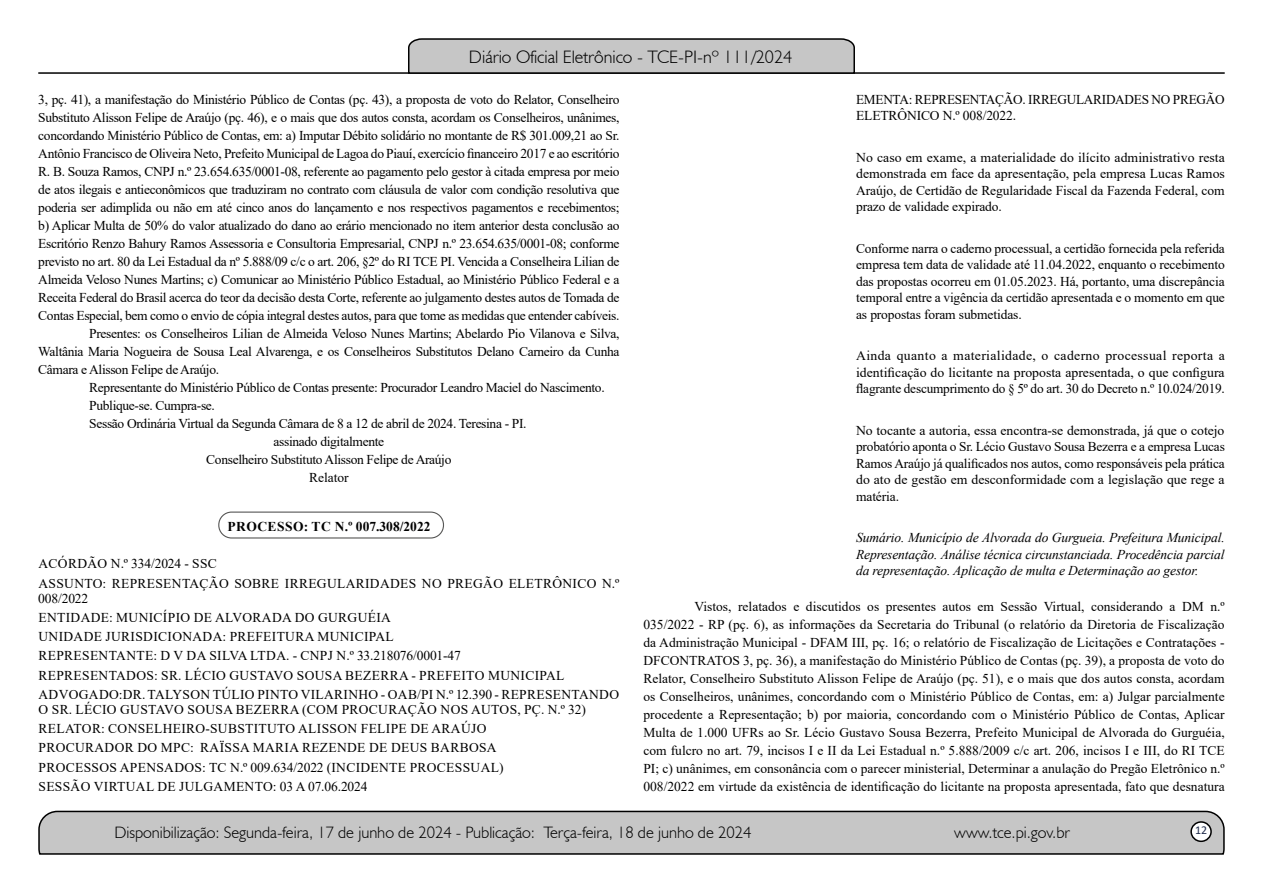
<style>
.page{position:relative;width:1263px;height:893px;background:#fff}
.page>*{position:absolute;margin:0;border:0;box-sizing:border-box;transform-origin:0 0}
.t1{font:300 18px "Humanist 521 BT";color:#000}
.t2{font:300 16.5px "Humanist 521 BT";color:#000}
.t3{font:13.5px/16.5px "Times New Roman";letter-spacing:-.025em;color:#000;text-align:justify}
.t4{font:13.5px/19.2px "Times New Roman";letter-spacing:.025em;color:#000}
.t5{font:italic 13.5px/16.5px "Times New Roman";letter-spacing:-.01em;color:#000;text-align:justify}
.t6{font:700 13.5px "Times New Roman";letter-spacing:.035em;color:#000}
.t7{font:13.5px "Times New Roman";color:#000}
.t8{font:12px "Calibri";color:#212d4c}
</style>
<div class="page">
<svg style="left:38px;top:810px;width:1187px;height:45px;background:#b9b9b9"></svg>
<div style="left:1191px;top:822px;width:20px;height:19px;background:#fff;border-radius:50%"></div>
<div style="left:1190px;top:821px;width:22px;height:21px;border:2px solid #000;border-radius:50%"></div>
<hr style="left:38px;top:72px;width:1187px;height:2px;background:#000">
<svg style="left:407px;top:38px;width:449px;height:36px;background:#b4b4b4"></svg>
<div style="left:218px;top:512px;width:226px;height:27px;border:1px solid #575756;border-radius:13px"></div>
<h1 class="t1" style="left:469px;top:46px;width:325px">Diário Oficial Eletrônico - TCE-PI-nº 111/2024</h1>
<p class="t3" style="left:38px;top:91px;width:583px">3, pç. 41), a manifestação do Ministério Público de Contas (pç. 43), a proposta de voto do Relator, Conselheiro</p>
<p class="t3" style="left:38px;top:109px;width:583px">Substituto Alisson Felipe de Araújo (pç. 46), e o mais que dos autos consta, acordam os Conselheiros, unânimes,</p>
<p class="t3" style="left:38px;top:127px;width:583px">concordando Ministério Público de Contas, em: a) Imputar Débito solidário no montante de R$ 301.009,21 ao Sr.</p>
<p class="t3" style="left:38px;top:145px;width:583px">Antônio Francisco de Oliveira Neto, Prefeito Municipal de Lagoa do Piauí, exercício financeiro 2017 e ao escritório</p>
<p class="t3" style="left:38px;top:163px;width:583px">R. B. Souza Ramos, CNPJ n.º 23.654.635/0001-08, referente ao pagamento pelo gestor à citada empresa por meio</p>
<p class="t3" style="left:38px;top:181px;width:583px">de atos ilegais e antieconômicos que traduziram no contrato com cláusula de valor com condição resolutiva que</p>
<p class="t3" style="left:38px;top:199px;width:583px">poderia ser adimplida ou não em até cinco anos do lançamento e nos respectivos pagamentos e recebimentos;</p>
<p class="t3" style="left:38px;top:217px;width:583px">b) Aplicar Multa de 50% do valor atualizado do dano ao erário mencionado no item anterior desta conclusão ao</p>
<p class="t3" style="left:38px;top:235px;width:583px">Escritório Renzo Bahury Ramos Assessoria e Consultoria Empresarial, CNPJ n.º 23.654.635/0001-08; conforme</p>
<p class="t3" style="left:38px;top:253px;width:583px">previsto no art. 80 da Lei Estadual da nº 5.888/09 c/c o art. 206, §2º do RI TCE PI. Vencida a Conselheira Lilian de</p>
<p class="t3" style="left:38px;top:271px;width:583px">Almeida Veloso Nunes Martins; c) Comunicar ao Ministério Público Estadual, ao Ministério Público Federal e a</p>
<p class="t3" style="left:38px;top:289px;width:583px">Receita Federal do Brasil acerca do teor da decisão desta Corte, referente ao julgamento destes autos de Tomada de</p>
<p class="t3" style="left:38px;top:307px;width:583px">Contas Especial, bem como o envio de cópia integral destes autos, para que tome as medidas que entender cabíveis.</p>
<p class="t3" style="left:89px;top:324px;width:532px">Presentes: os Conselheiros Lilian de Almeida Veloso Nunes Martins; Abelardo Pio Vilanova e Silva,</p>
<p class="t3" style="left:38px;top:342px;width:583px">Waltânia Maria Nogueira de Sousa Leal Alvarenga, e os Conselheiros Substitutos Delano Carneiro da Cunha</p>
<p class="t3" style="left:38px;top:360px;width:182px">Câmara e Alisson Felipe de Araújo.</p>
<p class="t3" style="left:89px;top:378px;width:517px">Representante do Ministério Público de Contas presente: Procurador Leandro Maciel do Nascimento.</p>
<p class="t3" style="left:89px;top:396px;width:127px">Publique-se. Cumpra-se.</p>
<p class="t3" style="left:89px;top:414px;width:439px">Sessão Ordinária Virtual da Segunda Câmara de 8 a 12 de abril de 2024. Teresina - PI.</p>
<p class="t3" style="left:274px;top:432px;width:112px">assinado digitalmente</p>
<p class="t3" style="left:206px;top:450px;width:247px">Conselheiro Substituto Alisson Felipe de Araújo</p>
<p class="t7" style="left:309px;top:468px;width:41px">Relator</p>
<p class="t3" style="left:856px;top:91px;width:370px">EMENTA: REPRESENTAÇÃO. IRREGULARIDADES NO PREGÃO<br>ELETRÔNICO N.º 008/2022.</p>
<p class="t3" style="left:856px;top:149px;width:370px">No caso em exame, a materialidade do ilícito administrativo resta demonstrada em face da apresentação, pela empresa Lucas Ramos Araújo, de Certidão de Regularidade Fiscal da Fazenda Federal, com prazo de validade expirado.</p>
<p class="t3" style="left:856px;top:240px;width:370px">Conforme narra o caderno processual, a certidão fornecida pela referida empresa tem data de validade até 11.04.2022, enquanto o recebimento das propostas ocorreu em 01.05.2023. Há, portanto, uma discrepância temporal entre a vigência da certidão apresentada e o momento em que as propostas foram submetidas.</p>
<p class="t3" style="left:856px;top:347px;width:370px">Ainda quanto a materialidade, o caderno processual reporta a identificação do licitante na proposta apresentada, o que configura flagrante descumprimento do § 5º do art. 30 do Decreto n.º 10.024/2019.</p>
<p class="t3" style="left:856px;top:422px;width:370px">No tocante a autoria, essa encontra-se demonstrada, já que o cotejo probatório aponta o Sr. Lécio Gustavo Sousa Bezerra e a empresa Lucas Ramos Araújo já qualificados nos autos, como responsáveis pela prática do ato de gestão em desconformidade com a legislação que rege a matéria.</p>
<p class="t5" style="left:856px;top:529px;width:370px">Sumário. Município de Alvorada do Gurgueia. Prefeitura Municipal.<br>Representação. Análise técnica circunstanciada. Procedência parcial da representação. Aplicação de multa e Determinação ao gestor.</p>
<p class="t3" style="left:643px;top:597px;width:583px;line-height:18px;text-indent:51px">Vistos, relatados e discutidos os presentes autos em Sessão Virtual, considerando a DM n.º 035/2022 - RP (pç. 6), as informações da Secretaria do Tribunal (o relatório da Diretoria de Fiscalização da Administração Municipal - DFAM III, pç. 16; o relatório de Fiscalização de Licitações e Contratações - DFCONTRATOS 3, pç. 36), a manifestação do Ministério Público de Contas (pç. 39), a proposta de voto do Relator, Conselheiro Substituto Alisson Felipe de Araújo (pç. 51), e o mais que dos autos consta, acordam os Conselheiros, unânimes, concordando com o Ministério Público de Contas, em: a) Julgar parcialmente procedente a Representação; b) por maioria, concordando com o Ministério Público de Contas, Aplicar Multa de 1.000 UFRs ao Sr. Lécio Gustavo Sousa Bezerra, Prefeito Municipal de Alvorada do Gurguéia, com fulcro no art. 79, incisos I e II da Lei Estadual n.º 5.888/2009 c/c art. 206, incisos I e III, do RI TCE PI; c) unânimes, em consonância com o parecer ministerial, Determinar a anulação do Pregão Eletrônico n.º 008/2022 em virtude da existência de identificação do licitante na proposta apresentada, fato que desnatura</p>
<p class="t6" style="left:227px;top:517px;width:205px">PROCESSO: TC N.º 007.308/2022</p>
<p class="t4" style="left:39px;top:554px;width:582px">ACÓRDÃO N.º 334/2024 - SSC<br>ASSUNTO: REPRESENTAÇÃO SOBRE IRREGULARIDADES NO PREGÃO ELETRÔNICO N.º</p>
<p class="t4" style="left:38px;top:588px;width:582px">008/2022<br>ENTIDADE: MUNICÍPIO DE ALVORADA DO GURGUÉIA<br>UNIDADE JURISDICIONADA: PREFEITURA MUNICIPAL<br>REPRESENTANTE: D V DA SILVA LTDA. - CNPJ N.º 33.218076/0001-47<br>REPRESENTADOS: SR. LÉCIO GUSTAVO SOUSA BEZERRA - PREFEITO MUNICIPAL ADVOGADO:DR. TALYSON TÚLIO PINTO VILARINHO - OAB/PI N.º 12.390 - REPRESENTANDO</p>
<p class="t4" style="left:39px;top:699px;width:549px">O SR. LÉCIO GUSTAVO SOUSA BEZERRA (COM PROCURAÇÃO NOS AUTOS, PÇ. N.º 32)<br>RELATOR: CONSELHEIRO-SUBSTITUTO ALISSON FELIPE DE ARAÚJO<br>PROCURADOR DO MPC: RAÏSSA MARIA REZENDE DE DEUS BARBOSA<br>PROCESSOS APENSADOS: TC N.º 009.634/2022 (INCIDENTE PROCESSUAL)<br>SESSÃO VIRTUAL DE JULGAMENTO: 03 A 07.06.2024</p>
<p class="t2" style="left:114px;top:822px;width:639px">Disponibilização: Segunda-feira, 17 de junho de 2024 - Publicação: Terça-feira, 18 de junho de 2024</p>
<p class="t2" style="left:954px;top:822px;width:117px">www.tce.pi.gov.br</p>
<p class="t8" style="left:1195px;top:821px;width:14px">12</p>
</div>
